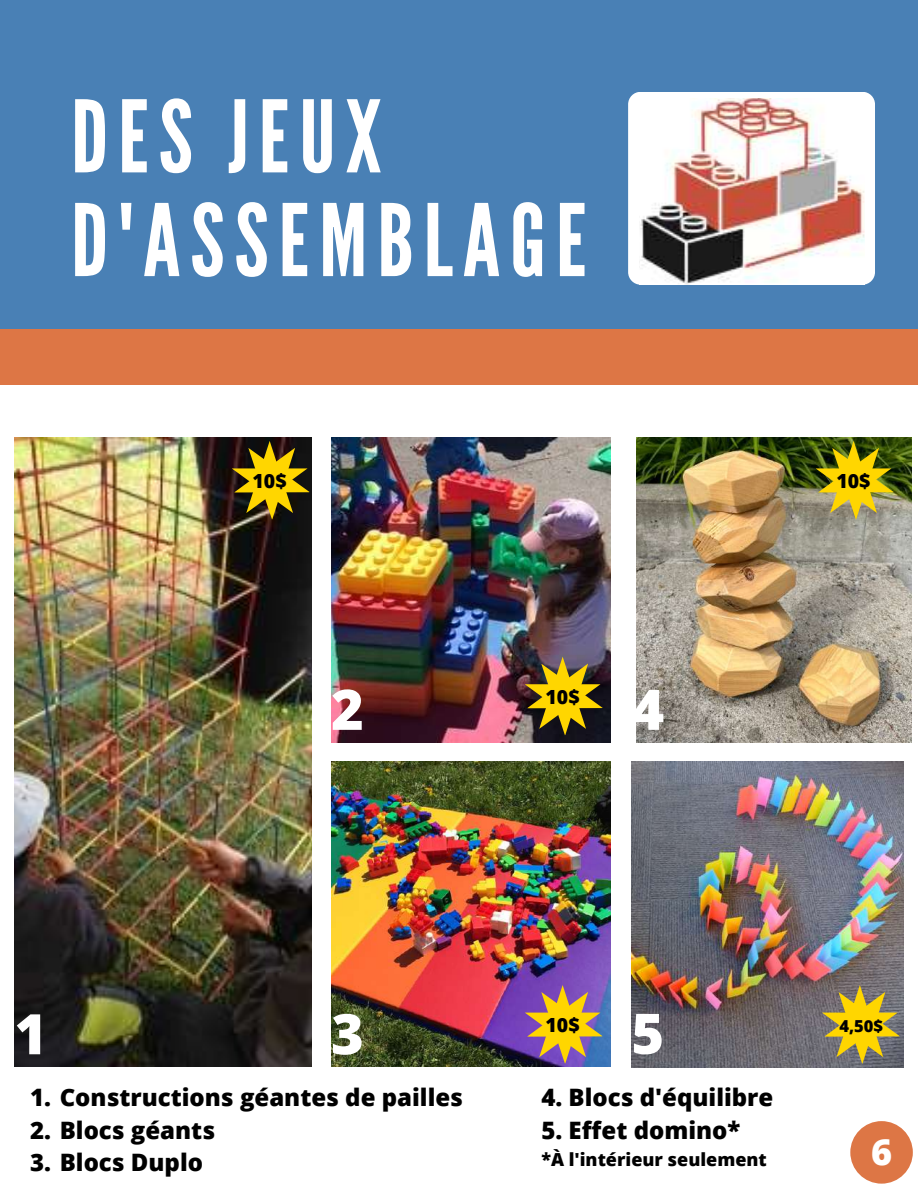
<style>
.page{position:relative;width:918px;height:1188px;background:#fff}
.page>*{position:absolute;margin:0;border:0;box-sizing:border-box;transform-origin:0 0}
.t1{font:99.6px/103.6px "League Gothic";letter-spacing:.1em;color:#fff}
.t2{font:800 55.95px "Open Sans";color:#fff}
.t3{font:800 36px "Open Sans";color:#fff}
.t4{font:800 24px "Open Sans";color:#000}
.t5{font:800 19.5px "Open Sans";color:#000}
.t6{font:800 18px "Open Sans";color:#000}
.t7{font:800 16.5px "Open Sans";color:#000}
</style>
<div class="page">
<div style="left:0;top:168px;width:918px;height:216px;background:#dd7645"></div>
<div style="left:0;top:0;width:918px;height:329px;background:#4980b5"></div>
<img style="left:14px;top:437px;width:297px;height:629px">
<img style="left:331px;top:438px;width:279px;height:305px">
<img style="left:631px;top:761px;width:272px;height:306px">
<img style="left:331px;top:761px;width:279px;height:305px">
<div style="left:628px;top:92px;width:247px;height:193px;background:#fff;border-radius:13px"></div>
<img style="left:639px;top:98px;width:225px;height:187px">
<svg style="left:232px;top:441px;width:78px;height:79px;background:#7b650b"></svg>
<svg style="left:525px;top:657px;width:78px;height:79px;background:#86701e"></svg>
<svg style="left:525px;top:985px;width:78px;height:79px;background:#a9876a"></svg>
<svg style="left:822px;top:985px;width:78px;height:79px;background:#ab9944"></svg>
<img style="left:636px;top:437px;width:276px;height:305px">
<img style="left:816px;top:441px;width:78px;height:79px">
<div style="left:850px;top:1121px;width:63px;height:63px;background:#dd7645;border-radius:50%"></div>
<h1 class="t1" style="left:71px;top:87px;width:517px">DES JEUX<br>D'ASSEMBLAGE</h1>
<p class="t5" style="left:253px;top:468px;width:36px">10$</p>
<p class="t5" style="left:836px;top:468px;width:36px">10$</p>
<h2 class="t2" style="left:331px;top:670px;width:34px">2</h2>
<p class="t5" style="left:546px;top:683px;width:36px">10$</p>
<h2 class="t2" style="left:631px;top:670px;width:34px">4</h2>
<h2 class="t2" style="left:14px;top:995px;width:34px">1</h2>
<h2 class="t2" style="left:331px;top:995px;width:34px">3</h2>
<h2 class="t2" style="left:631px;top:994px;width:34px">5</h2>
<p class="t5" style="left:546px;top:1012px;width:36px">10$</p>
<p class="t7" style="left:840px;top:1014px;width:45px">4,50$</p>
<p class="t4" style="left:30px;top:1081px;width:434px">1. Constructions géantes de pailles</p>
<p class="t4" style="left:30px;top:1113px;width:187px">2. Blocs géants</p>
<p class="t4" style="left:30px;top:1146px;width:174px">3. Blocs Duplo</p>
<p class="t4" style="left:541px;top:1081px;width:234px">4. Blocs d'équilibre</p>
<p class="t4" style="left:541px;top:1113px;width:201px">5. Effet domino*</p>
<p class="t6" style="left:541px;top:1147px;width:227px">*À l'intérieur seulement</p>
<h3 class="t3" style="left:871px;top:1127px;width:23px">6</h3>
</div>
